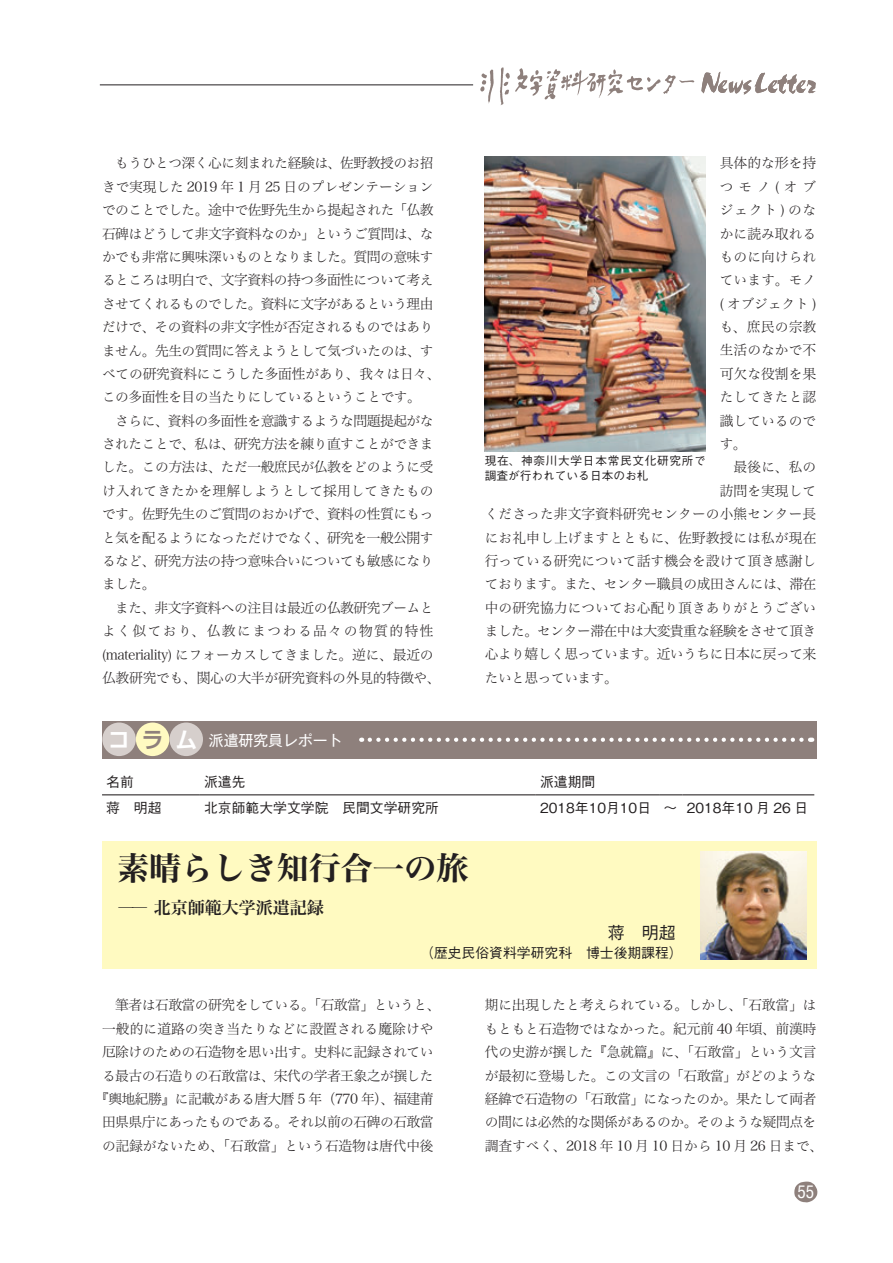
<style>
.page{position:relative;width:893px;height:1263px;background:#fff}
.page>*{position:absolute;margin:0;border:0;box-sizing:border-box;transform-origin:0 0}
.t1{font:31.95px "Hira Min Std W7";color:#231f20}
.t2{font:16.95px "Hira Min Pro W6";color:#231f20}
.t3{font:500 16.95px "Gothic BBB Pr 6";color:#231f20}
.t4{font:condensed 16.95px "Helvetica";color:#fff}
.t5{font:14.85px "Gothic MB101 Pro";color:#fff}
.t6{font:13.8px/23.4px "Hira Min Pro W2";letter-spacing:-.04em;color:#231f20}
.t7{font:13.8px "Hira Min Pro W2";color:#231f20}
.t8{font:500 13.8px "Gothic BBB Pro";color:#231f20}
.t9{font:500 13.8px "Gothic BBB Pr 6";color:#231f20}
.t10{font:500 11.7px/14.9px "Gothic BBB Pr 6";letter-spacing:.055em;color:#231f20}
.s1{font-family:"Shin Go Pr 5 De";font-weight:700;font-size:21.75px}
.s2{font-family:"Shin Go Pr 5 De";font-weight:700;font-size:21.75px;color:#8e807c}
</style>
<div class="page">
<hr style="left:100px;top:85px;width:373px;height:1px;background:#231f20">
<svg style="left:480px;top:69px;width:14px;height:35px"></svg>
<svg style="left:701px;top:72px;width:115px;height:22px"></svg>
<svg style="left:500px;top:67px;width:195px;height:38px"></svg>
<img style="left:485px;top:156px;width:221px;height:295px">
<div style="left:102px;top:721px;width:714px;height:37px;background:#8e807c"></div>
<div style="left:102px;top:722px;width:34px;height:34px;background:#d6cfcc;border-radius:50%"></div>
<div style="left:136px;top:722px;width:33px;height:34px;background:#fffac1;border-radius:50%"></div>
<div style="left:169px;top:722px;width:34px;height:34px;background:#d6cfcc;border-radius:50%"></div>
<svg style="left:370px;top:738px;width:442px;height:4px"></svg>
<div style="left:102px;top:841px;width:714px;height:127px;background:#fffac1"></div>
<img style="left:700px;top:851px;width:107px;height:108px">
<hr style="left:102px;top:794px;width:98px;height:1px;background:#231f20">
<hr style="left:200px;top:794px;width:336px;height:1px;background:#231f20">
<hr style="left:536px;top:794px;width:123px;height:1px;background:#231f20">
<svg style="left:659px;top:794px;width:23px;height:1px"></svg>
<hr style="left:682px;top:794px;width:132px;height:1px;background:#231f20">
<svg style="left:794px;top:1181px;width:23px;height:21px"></svg>
<p class="t6" style="left:102px;top:150px;width:340px">　もうひとつ深く心に刻まれた経験は、佐野教授のお招きで実現した 2019 年 1 月 25 日のプレゼンテーションでのことでした。途中で佐野先生から提起された「仏教石碑はどうして非文字資料なのか」というご質問は、なかでも非常に興味深いものとなりました。質問の意味するところは明白で、文字資料の持つ多面性について考えさせてくれるものでした。資料に文字があるという理由だけで、その資料の非文字性が否定されるものではありません。先生の質問に答えようとして気づいたのは、すべての研究資料にこうした多面性があり、我々は日々、この多面性を目の当たりにしているということです。<br>　さらに、資料の多面性を意識するような問題提起がなされたことで、私は、研究方法を練り直すことができました。この方法は、ただ一般庶民が仏教をどのように受け入れてきたかを理解しようとして採用してきたものです。佐野先生のご質問のおかげで、資料の性質にもっと気を配るようになっただけでなく、研究を一般公開するなど、研究方法の持つ意味合いについても敏感になりました。<br>　また、非文字資料への注目は最近の仏教研究ブームとよく似ており、仏教にまつわる品々の物質的特性(materiality) にフォーカスしてきました。逆に、最近の仏教研究でも、関心の大半が研究資料の外見的特徴や、</p>
<p class="t7" style="left:720px;top:151px;width:98px">具体的な形を持</p>
<p class="t6" style="left:720px;top:174px;width:98px">つモノ(オブ</p>
<p class="t6" style="left:720px;top:197px;width:98px">ジェクト ) のな</p>
<p class="t7" style="left:720px;top:222px;width:98px">かに読み取れる</p>
<p class="t7" style="left:720px;top:245px;width:98px">ものに向けられ</p>
<p class="t6" style="left:720px;top:267px;width:98px">ています。モノ</p>
<p class="t6" style="left:720px;top:290px;width:98px">( オブジェクト )</p>
<p class="t6" style="left:720px;top:314px;width:98px">も、庶民の宗教</p>
<p class="t7" style="left:720px;top:338px;width:98px">生活のなかで不</p>
<p class="t7" style="left:720px;top:362px;width:98px">可欠な役割を果</p>
<p class="t7" style="left:720px;top:385px;width:98px">たしてきたと認</p>
<p class="t7" style="left:720px;top:409px;width:98px">識しているので</p>
<p class="t6" style="left:720px;top:431px;width:29px">す。</p>
<p class="t6" style="left:720px;top:454px;width:98px">　最後に、私の</p>
<p class="t7" style="left:720px;top:479px;width:98px">訪問を実現して</p>
<p class="t7" style="left:485px;top:502px;width:333px">くださった非文字資料研究センターの小熊センター長</p>
<p class="t7" style="left:485px;top:525px;width:333px">にお礼申し上げますとともに、佐野教授には私が現在</p>
<p class="t7" style="left:485px;top:549px;width:333px">行っている研究について話す機会を設けて頂き感謝し</p>
<p class="t6" style="left:485px;top:571px;width:333px">ております。また、センター職員の成田さんには、滞在</p>
<p class="t7" style="left:485px;top:596px;width:333px">中の研究協力についてお心配り頂きありがとうござい</p>
<p class="t6" style="left:485px;top:618px;width:333px">ました。センター滞在中は大変貴重な経験をさせて頂き</p>
<p class="t6" style="left:485px;top:641px;width:333px">心より嬉しく思っています。近いうちに日本に戻って来</p>
<p class="t6" style="left:485px;top:665px;width:135px">たいと思っています。</p>
<p class="t10" style="left:485px;top:453px;width:223px">現在、神奈川大学日本常民文化研究所で調査が行われている日本のお札</p>
<p class="t5" style="left:108px;top:728px;width:236px"><span class="s1">コ</span><span class="s2">ラ</span><span class="s1">ム</span> 派遣研究員レポート</p>
<p class="t8" style="left:106px;top:770px;width:29px">名前</p>
<p class="t8" style="left:204px;top:770px;width:43px">派遣先</p>
<p class="t8" style="left:540px;top:770px;width:57px">派遣期間</p>
<p class="t8" style="left:106px;top:797px;width:57px">蒋　明超</p>
<p class="t8" style="left:204px;top:797px;width:236px">北京師範大学文学院　民間文学研究所</p>
<p class="t8" style="left:540px;top:797px;width:270px">2018年10月10日 ～ 2018年10 月 26 日</p>
<h1 class="t1" style="left:117px;top:845px;width:352px">素晴らしき知行合一の旅</h1>
<p class="t2" style="left:117px;top:892px;width:208px">―― 北京師範大学派遣記録</p>
<p class="t3" style="left:608px;top:919px;width:70px">蒋　明超</p>
<p class="t9" style="left:420px;top:941px;width:264px">（歴史民俗資料学研究科　博士後期課程）</p>
<p class="t6" style="left:95px;top:992px;width:347px;text-align:center">　筆者は石敢當の研究をしている。「石敢當」というと、一般的に道路の突き当たりなどに設置される魔除けや厄除けのための石造物を思い出す。史料に記録されている最古の石造りの石敢當は、宋代の学者王象之が撰した『輿地紀勝』に記載がある唐大暦 5 年（770 年）、福建莆田県県庁にあったものである。それ以前の石碑の石敢當の記録がないため、「石敢當」という石造物は唐代中後</p>
<p class="t6" style="left:485px;top:992px;width:340px">期に出現したと考えられている。しかし、「石敢當」はもともと石造物ではなかった。紀元前 40 年頃、前漢時代の史游が撰した『急就篇』に、「石敢當」という文言が最初に登場した。この文言の「石敢當」がどのような経緯で石造物の「石敢當」になったのか。果たして両者の間には必然的な関係があるのか。そのような疑問点を調査すべく、2018 年 10 月 10 日から 10 月 26 日まで、</p>
<p class="t4" style="left:797px;top:1181px;width:19px">55</p>
</div>
